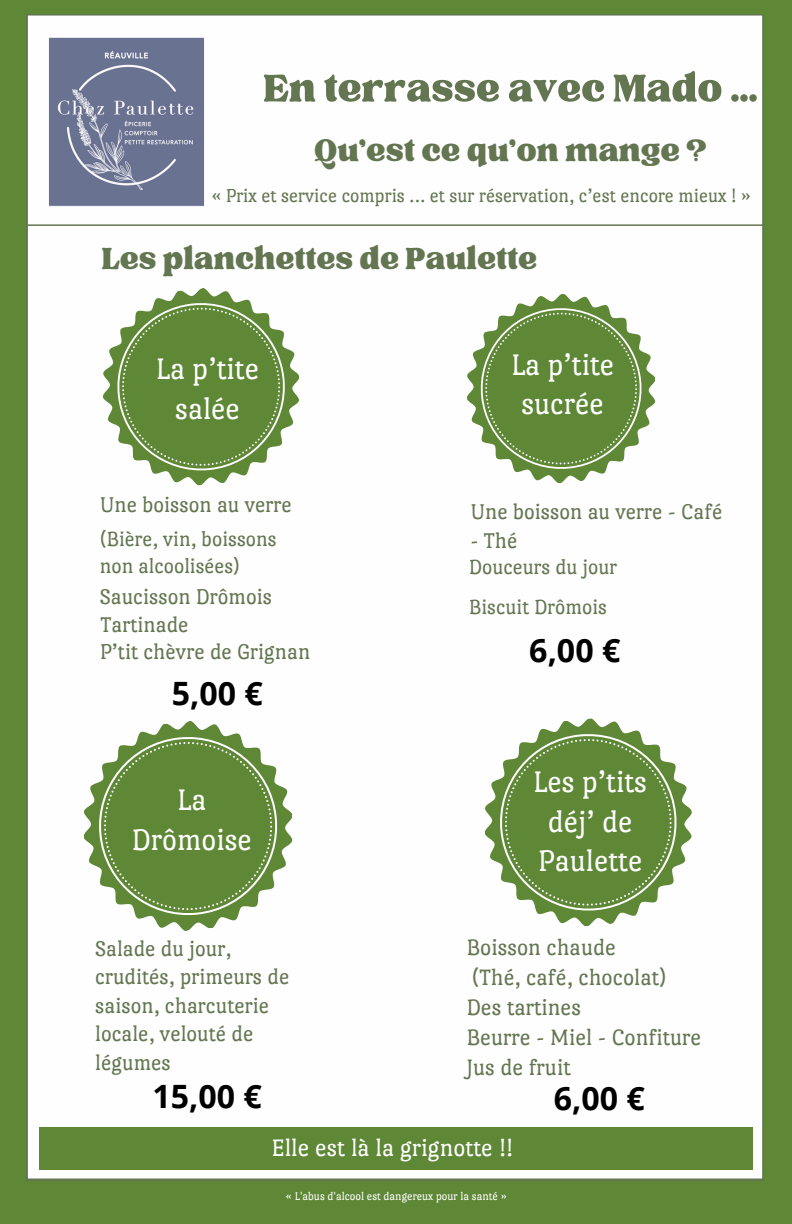
<style>
.page{position:relative;width:792px;height:1224px;background:#5e8736}
.page>*{position:absolute;margin:0;border:0;box-sizing:border-box;transform-origin:0 0}
.t1{font:53px "TAN Tangkiwood Display";color:#647651}
.t2{font:43px "TAN Tangkiwood Display";color:#647651}
.t3{font:42px "TAN Tangkiwood Display";color:#647651}
.t4{font:40px "Port Lligat Slab";color:#fefefe}
.t5{font:700 32.2px "Open Sans";color:#000}
.t6{font:32px/39.8px "Port Lligat Slab";color:#fefefe;text-align:center}
.t7{font:25.7px "Port Lligat Slab";color:#fefefe}
.t8{font:24px/30px "Port Lligat Slab";color:#647651}
.t9{font:23px/28.5px "Port Lligat Slab";color:#647651}
.t10{font:22px/27px "Port Lligat Slab";color:#647651}
.t11{font:20px "Port Lligat Slab";color:#647651}
.t12{font:12px "Port Lligat Slab";color:#fefefe}
</style>
<div class="page">
<div style="left:26px;top:14px;width:738px;height:1166px;background:#fefefe"></div>
<hr style="left:27px;top:224px;width:738px;height:2px;background:#647651">
<svg style="left:457px;top:285px;width:208px;height:207px;background:#f3f6f1"></svg>
<svg style="left:475px;top:302px;width:172px;height:173px"></svg>
<div style="left:39px;top:1127px;width:713px;height:42px;background:#5e8736"></div>
<svg style="left:73px;top:711px;width:230px;height:229px;background:#f3f6f0"></svg>
<svg style="left:93px;top:731px;width:191px;height:191px"></svg>
<svg style="left:474px;top:709px;width:228px;height:227px;background:#f3f6f0"></svg>
<svg style="left:494px;top:728px;width:189px;height:189px"></svg>
<img style="left:26px;top:14px;width:265px;height:346px">
<svg style="left:93px;top:279px;width:216px;height:215px;background:#f3f6f0"></svg>
<svg style="left:111px;top:297px;width:180px;height:179px"></svg>
<h3 class="t1" style="left:263px;top:69px;width:496px">En terrasse avecMado ...</h3>
<h6 class="t2" style="left:314px;top:134px;width:394px">Qu’est ce qu’onmange ?</h6>
<h2 class="t11" style="left:212px;top:184px;width:541px">« Prix et service compris ... et sur réservation, c’est encore mieux ! »</h2>
<p class="t3" style="left:102px;top:243px;width:437px">Les planchettes de Paulette</p>
<h3 class="t6" style="left:144px;top:354px;width:105px">La p’tite salée</h3>
<p class="t6" style="left:511px;top:344px;width:105px">La p’tite sucrée</p>
<h5 class="t6" style="left:156px;top:348px;width:105px">La p’tite salée</h5>
<h4 class="t9" style="left:100px;top:491px;width:194px">Une boisson au verre</h4>
<p class="t9" style="left:470px;top:497px;width:254px">Une boisson au verre - Café</p>
<p class="t9" style="left:470px;top:526px;width:49px">- Thé</p>
<h6 class="t10" style="left:100px;top:525px;width:178px">(Bière, vin, boissons non alcoolisées)</h6>
<h6 class="t9" style="left:100px;top:582px;width:174px">Saucisson Drômois</h6>
<h6 class="t9" style="left:101px;top:611px;width:89px">Tartinade</h6>
<h6 class="t10" style="left:469px;top:553px;width:150px">Douceurs du jour</h6>
<h4 class="t10" style="left:469px;top:594px;width:140px">Biscuit Drômois</h4>
<h2 class="t9" style="left:100px;top:637px;width:212px">P’tit chèvre de Grignan</h2>
<p class="t5" style="left:172px;top:670px;width:93px">5,00 €</p>
<h3 class="t6" style="left:132px;top:780px;width:122px">La<br>Drômoise</h3>
<p class="t9" style="left:95px;top:934px;width:196px">Salade du jour, crudités, primeurs de saison, charcuterie locale, velouté de légumes</p>
<h4 class="t5" style="left:152px;top:1074px;width:111px">15,00 €</h4>
<h3 class="t5" style="left:529px;top:627px;width:93px">6,00 €</h3>
<h4 class="t6" style="left:533px;top:762px;width:115px">Les p’tits déj’ de<br>Paulette</h4>
<h2 class="t4" style="left:467px;top:841px;width:132px">Paulette</h2>
<h1 class="t8" style="left:466px;top:932px;width:237px">Boisson chaude<br>(Thé, café, chocolat)<br>Des tartines<br>Beurre - Miel - Confiture<br>Jus de fruit</h1>
<h6 class="t5" style="left:554px;top:1075px;width:93px">6,00 €</h6>
<h6 class="t7" style="left:271px;top:1134px;width:243px">Elle est là la grignotte !!</h6>
<h6 class="t12" style="left:286px;top:1190px;width:222px">« L'abus d'alcool est dangereux pour la santé »</h6>
</div>
